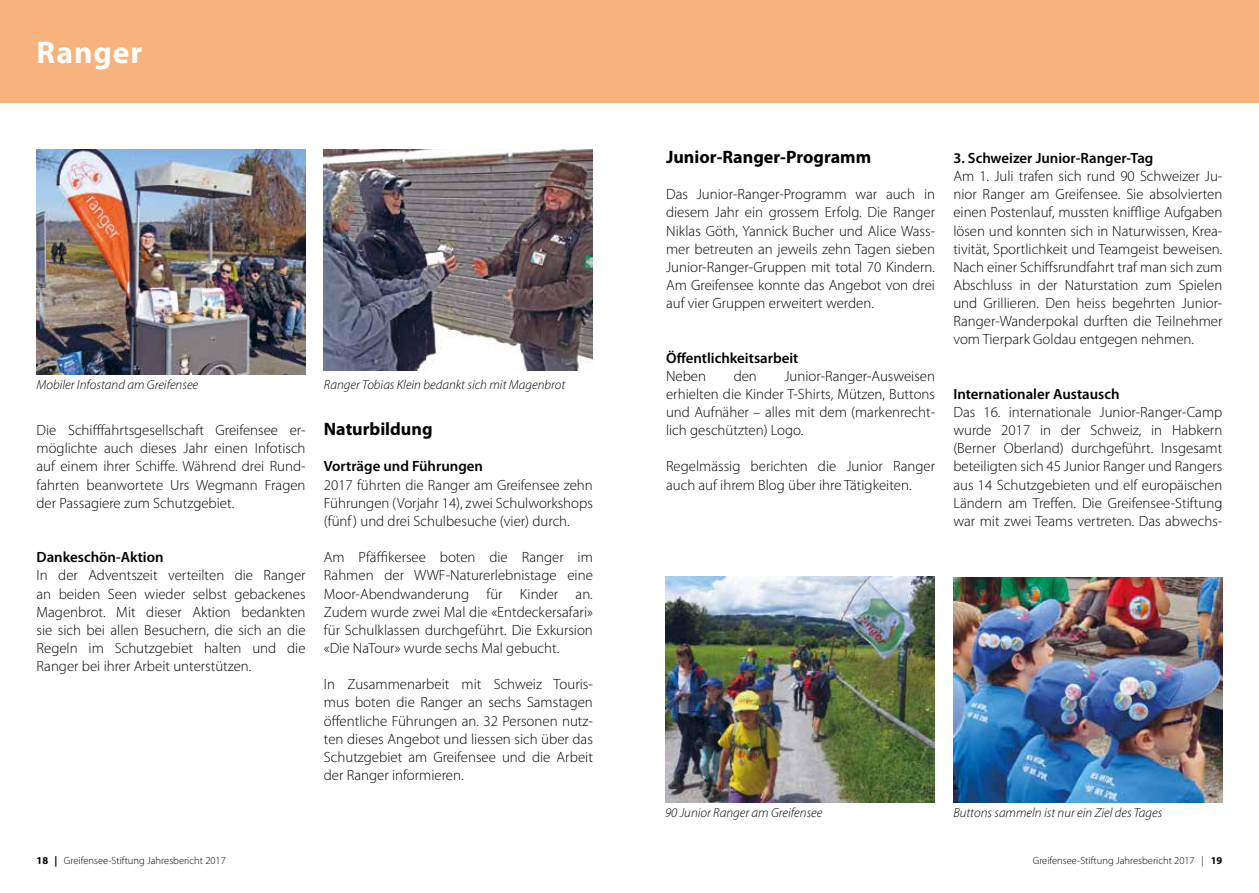
<style>
.page{position:relative;width:1259px;height:893px;background:#fff}
.page>*{position:absolute;margin:0;border:0;box-sizing:border-box;transform-origin:0 0}
.t1{font:700 31.5px "Myriad Pro";letter-spacing:.03em;color:#fff}
.t2{font:700 18px "Myriad Pro";color:#000}
.t3{font:300 14.85px/18.1px "Myriad Pro";color:#000;text-align:justify}
.t4{font:600 14.85px "Myriad Pro";color:#000}
.t5{font:italic 300 13.2px "Myriad Pro";color:#000}
.t6{font:300 10.5px "Myriad Pro";color:#000}
.s1{font-weight:700}
</style>
<div class="page">
<div style="left:0;top:0;width:1259px;height:103px;background:#f8b37d"></div>
<img style="left:37px;top:149px;width:269px;height:225px">
<img style="left:324px;top:149px;width:269px;height:221px">
<img style="left:665px;top:577px;width:269px;height:225px">
<img style="left:953px;top:577px;width:269px;height:225px">
<h1 class="t1" style="left:37px;top:32px;width:107px">Ranger</h1>
<p class="t5" style="left:37px;top:377px;width:163px">Mobiler Infostand am Greifensee</p>
<p class="t5" style="left:324px;top:377px;width:243px">Ranger Tobias Klein bedankt sich mit Magenbrot</p>
<p class="t3" style="left:37px;top:421px;width:270px">Die Schifffahrtsgesellschaft Greifensee er&shy;möglichte auch dieses Jahr einen Infotisch auf einem ihrer Schiffe. Während drei Rund&shy;fahrten beanwortete Urs Wegmann Fragen der Passagiere zum Schutzgebiet.</p>
<p class="t4" style="left:37px;top:548px;width:128px">Dankeschön-Aktion</p>
<p class="t3" style="left:37px;top:566px;width:270px">In der Adventszeit verteilten die Ranger an beiden Seen wieder selbst gebackenes Magenbrot. Mit dieser Aktion bedankten sie sich bei allen Besuchern, die sich an die Regeln im Schutzgebiet halten und die Ranger bei ihrer Arbeit unterstützen.</p>
<p class="t2" style="left:324px;top:417px;width:110px">Naturbildung</p>
<p class="t4" style="left:324px;top:457px;width:161px">Vorträge und Führungen</p>
<p class="t3" style="left:324px;top:475px;width:270px">2017 führten die Ranger am Greifensee zehn Führungen (Vorjahr 14), zwei Schulworkshops (fünf ) und drei Schulbesuche (vier) durch.</p>
<p class="t3" style="left:324px;top:548px;width:270px">Am Pfäffikersee boten die Ranger im Rahmen der WWF-Naturerlebnistage eine Moor-Abendwanderung für Kinder an.<br>Zudem wurde zwei Mal die «Entdeckersafari» für Schulklassen durchgeführt. Die Exkursion «Die NaTour» wurde sechs Mal gebucht.</p>
<p class="t3" style="left:324px;top:675px;width:270px">In Zusammenarbeit mit Schweiz Touris&shy;mus boten die Ranger an sechs Samstagen öffentliche Führungen an. 32 Personen nutz&shy;ten dieses Angebot und liessen sich über das Schutzgebiet am Greifensee und die Arbeit der Ranger informieren.</p>
<p class="t2" style="left:666px;top:145px;width:207px">Junior-Ranger-Programm</p>
<p class="t3" style="left:666px;top:185px;width:270px">Das Junior-Ranger-Programm war auch in diesem Jahr ein grossem Erfolg. Die Ranger Niklas Göth, Yannick Bucher und Alice Wass&shy;mer betreuten an jeweils zehn Tagen sieben Junior-Ranger-Gruppen mit total 70 Kindern.<br>Am Greifensee konnte das Angebot von drei auf vier Gruppen erweitert werden.</p>
<p class="t4" style="left:666px;top:348px;width:134px">Öffentlichkeitsarbeit</p>
<p class="t3" style="left:666px;top:367px;width:42px">Neben</p>
<p class="t3" style="left:733px;top:367px;width:25px">den</p>
<p class="t3" style="left:666px;top:367px;width:270px;text-indent:118px">Junior-Ranger-Ausweisen erhielten die Kinder T-Shirts, Mützen, Buttons und Aufnäher – alles mit dem (markenrecht&shy;lich geschützten) Logo.</p>
<p class="t3" style="left:666px;top:457px;width:270px">Regelmässig berichten die Junior Ranger auch auf ihrem Blog über ihre Tätigkeiten.</p>
<p class="t4" style="left:953px;top:148px;width:201px">3. Schweizer Junior-Ranger-Tag</p>
<p class="t3" style="left:953px;top:167px;width:270px">Am 1. Juli trafen sich rund 90 Schweizer Ju&shy;nior Ranger am Greifensee. Sie absolvierten einen Postenlauf, mussten knifflige Aufgaben lösen und konnten sich in Naturwissen, Krea&shy;tivität, Sportlichkeit und Teamgeist beweisen.<br>Nach einer Schiffsrundfahrt traf man sich zum Abschluss in der Naturstation zum Spielen und Grillieren. Den heiss begehrten Junior-Ranger-Wanderpokal durften die Teilnehmer vom Tierpark Goldau entgegen nehmen.</p>
<p class="t4" style="left:953px;top:384px;width:168px">Internationaler Austausch</p>
<p class="t3" style="left:953px;top:403px;width:270px">Das 16. internationale Junior-Ranger-Camp wurde 2017 in der Schweiz, in Habkern (Berner Oberland) durchgeführt. Insgesamt beteiligten sich 45 Junior Ranger und Rangers aus 14 Schutzgebieten und elf europäischen Ländern am Treffen. Die Greifensee-Stiftung war mit zwei Teams vertreten. Das abwechs-</p>
<p class="t5" style="left:665px;top:804px;width:159px">90 Junior Ranger am Greifensee</p>
<p class="t5" style="left:953px;top:804px;width:210px">Buttons sammeln ist nur ein Ziel des Tages</p>
<p class="t6" style="left:37px;top:854px;width:191px"><span class="s1">18 |</span> Greifensee-Stiftung Jahresbericht 2017</p>
<p class="t6" style="left:1032px;top:854px;width:191px">Greifensee-Stiftung Jahresbericht 2017 | <span class="s1">19</span></p>
</div>
